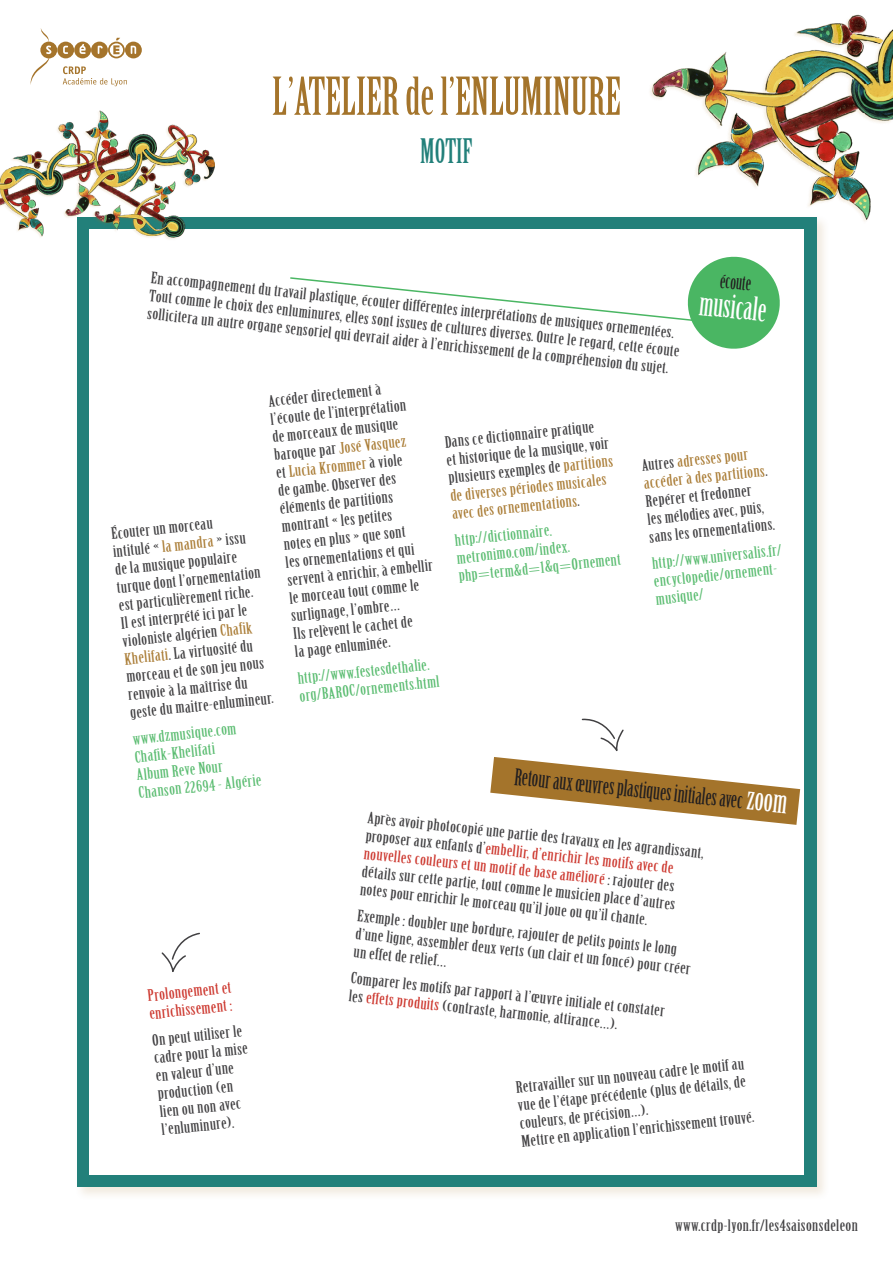
<style>
.page{position:relative;width:893px;height:1263px;background:#fff}
.page>*{position:absolute;margin:0;border:0;box-sizing:border-box;transform-origin:0 0}
.t1{font:51px "Birch Std";color:#a4742b}
.t2{font:33px "Birch Std";color:#22807a}
.t3{font:31.8px "Birch Std";color:#fff}
.t4{font:22.5px "Birch Std";color:#231f20}
.t5{font:19.95px "Birch Std";color:#231f20}
.t6{font:15.45px/18px "Birch Std";letter-spacing:.02em;color:#414042;scale:1.29 1}
.t7{font:15.45px/18px "Birch Std";color:#5cbd72;scale:1.29 1}
.t8{font:15.45px/18px "Birch Std";color:#cd3930;scale:1.29 1}
.s1{color:#ab7e38}
.s2{font-size:31.8px;color:#fff}
.s3{color:#cd3930}
</style>
<div class="page">
<div style="left:74px;top:215px;width:757px;height:986px;background:#a4742b;opacity:.15"></div>
<div style="left:77px;top:217px;width:739px;height:969px;background:#22807a"></div>
<div style="left:89px;top:229px;width:715px;height:945px;background:#fff"></div>
<img style="left:648px;top:15px;width:245px;height:208px">
<svg style="left:30px;top:28px;width:112px;height:58px"></svg>
<svg style="left:290px;top:256px;width:490px;height:93px"></svg>
<svg style="left:490px;top:718px;width:310px;height:107px"></svg>
<svg style="left:161px;top:932px;width:39px;height:40px"></svg>
<img style="left:0;top:111px;width:214px;height:129px">
<h1 class="t1" style="left:272px;top:68px;width:350px">L’ATELIER de l’ENLUMINURE</h1>
<h2 class="t2" style="left:420px;top:132px;width:54px">MOTIF</h2>
<p class="t6" style="left:152px;top:269px;width:415px;rotate:6deg">En accompagnement du travail plastique, écouter différentes interprétations de musiques ornementées.<br>Tout comme le choix des enluminures, elles sont issues de cultures diverses. Outre le regard, cette écoute sollicitera un autre organe sensoriel qui devrait aider à l’enrichissement de la compréhension du sujet.</p>
<p class="t5" style="left:721px;top:269px;width:33px;rotate:6deg">écoute</p>
<h3 class="t3" style="left:701px;top:285px;width:69px;rotate:6deg">musicale</h3>
<p class="t6" style="left:268px;top:392px;width:115px;rotate:-6deg">Accéder directement à l’écoute de l’interprétation de morceaux de musique baroque par <span class="s1">José Vasquez<br></span>et <span class="s1">Lucia Krommer</span> à viole<br>de gambe. Observer des éléments de partitions montrant « les petites<br>notes en plus » que sont<br>les ornementations et qui servent à enrichir, à embellir le morceau tout comme le surlignage, l’ombre…<br>Ils relèvent le cachet de<br>la page enluminée.</p>
<p class="t7" style="left:297px;top:669px;width:110px;rotate:-6deg">http://www.festesdethalie. org/BAROC/ornements.html</p>
<p class="t6" style="left:444px;top:433px;width:130px;rotate:-6deg">Dans ce dictionnaire pratique<br>et historique de la musique, voir plusieurs exemples de <span class="s1">partitions de diverses périodes musicales avec des ornementations</span>.</p>
<p class="t7" style="left:454px;top:531px;width:128px;rotate:-6deg">http://dictionnaire. metronimo.com/index. php=term&amp;d=1&amp;q=Ornement</p>
<p class="t6" style="left:641px;top:457px;width:99px;rotate:-6deg">Autres <span class="s1">adresses pour accéder à des partitions</span>.<br>Repérer et fredonner<br>les mélodies avec, puis, sans les ornementations.</p>
<p class="t7" style="left:651px;top:555px;width:102px;rotate:-6deg">http://www.universalis.fr/ encyclopedie/ornement&shy;musique/</p>
<p class="t6" style="left:110px;top:525px;width:113px;rotate:-6deg">Écouter un morceau<br>intitulé « <span class="s1">la mandra</span> » issu de la musique populaire turque dont l’ornementation est particulièrement riche.<br>Il est interprété ici par le violoniste algérien <span class="s1">Chafik<br>Khelifati</span>. La virtuosité du morceau et de son jeu nous renvoie à la maîtrise du geste du maitre-enlumineur.</p>
<p class="t7" style="left:132px;top:730px;width:97px;rotate:-6deg">www.dzmusique.com<br>Chafik-Khelifati<br>Album Reve Nour<br>Chanson 22694 - Algérie</p>
<h3 class="t4" style="left:516px;top:764px;width:275px;rotate:6deg">Retour aux œuvres plastiques initiales avec <span class="s2">zoom</span></h3>
<p class="t6" style="left:369px;top:809px;width:263px;rotate:6deg">Après avoir photocopié une partie des travaux en les agrandissant, proposer aux enfants d’<span class="s3">embellir, d’enrichir les motifs avec de nouvelles couleurs et un motif de base amélioré</span> : rajouter des détails sur cette partie, tout comme le musicien place d’autres notes pour enrichir le morceau qu’il joue ou qu’il chante.</p>
<p class="t6" style="left:358px;top:907px;width:263px;rotate:6deg">Exemple : doubler une bordure, rajouter de petits points le long d’une ligne, assembler deux verts (un clair et un foncé) pour créer un effet de relief…</p>
<p class="t6" style="left:352px;top:969px;width:246px;rotate:6deg">Comparer les motifs par rapport à l’œuvre initiale et constater les <span class="s3">effets produits</span> (contraste, harmonie, attirance…).</p>
<p class="t8" style="left:147px;top:987px;width:67px;rotate:-6deg">Prolongement et enrichissement :</p>
<p class="t6" style="left:151px;top:1031px;width:74px;rotate:-6deg">On peut utiliser le cadre pour la mise en valeur d’une production (en lien ou non avec l’enluminure).</p>
<p class="t6" style="left:515px;top:1079px;width:183px;rotate:-6deg">Retravailler sur un nouveau cadre le motif au vue de l’étape précédente (plus de détails, de couleurs, de précision…).<br>Mettre en application l’enrichissement trouvé.</p>
<p class="t6" style="left:675px;top:1217px;width:143px">www.crdp-lyon.fr/les4saisonsdeleon</p>
</div>
